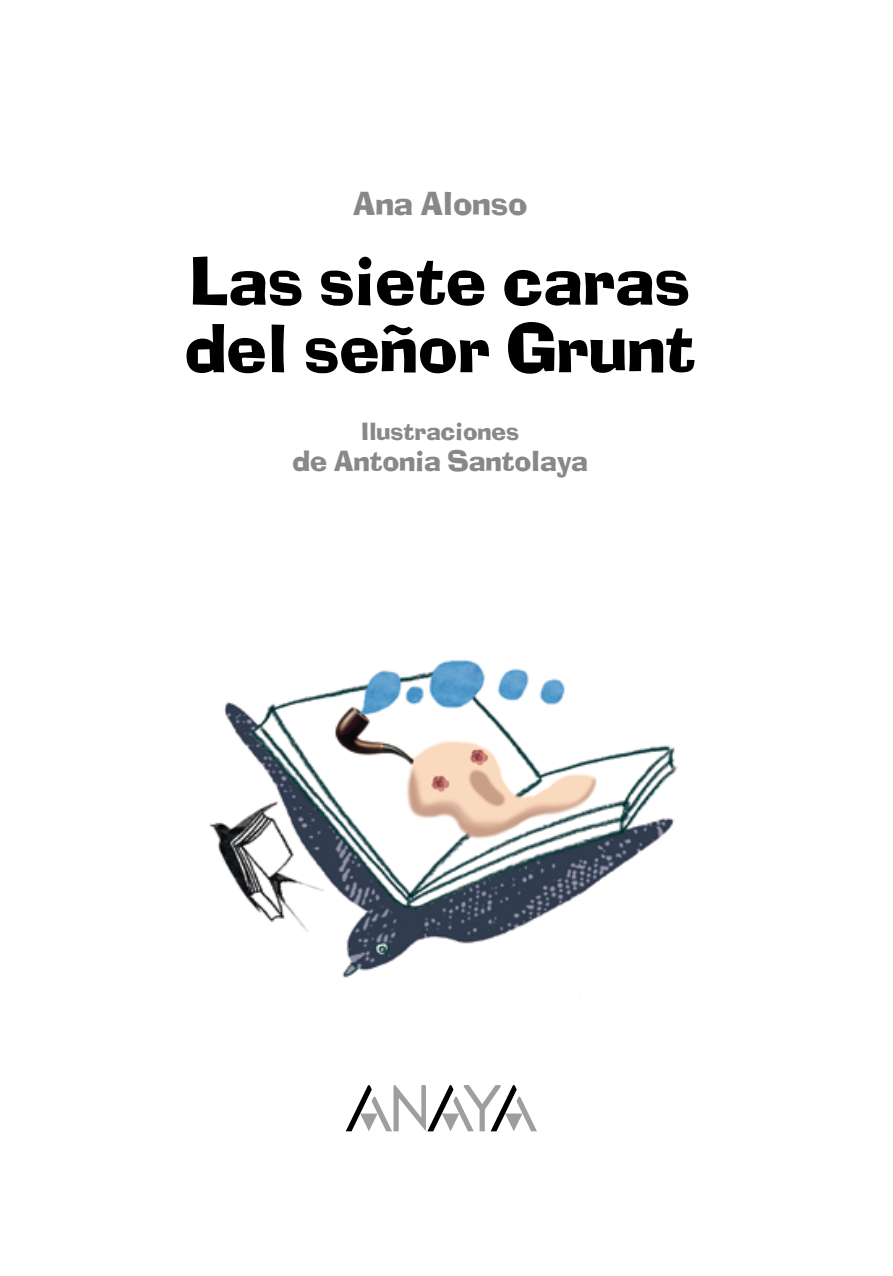
<style>
.page{position:relative;width:893px;height:1276px;background:#fff}
.page>*{position:absolute;margin:0;border:0;box-sizing:border-box;transform-origin:0 0}
.t1{font:74.25px/67.5px "Ad Lib ICG";color:#000}
.t2{font:36px "Ad Lib ICG";color:#87888a}
.t3{font:31.5px "Ad Lib ICG";color:#87888a}
.t4{font:27px "Ad Lib ICG";color:#87888a}
</style>
<div class="page">
<svg style="left:346px;top:1085px;width:191px;height:46px"></svg>
<img style="left:209px;top:659px;width:469px;height:319px">
<p class="t2" style="left:353px;top:182px;width:176px">Ana Alonso</p>
<p class="t1" style="left:185px;top:246px;width:512px">Las siete caras del señor Grunt</p>
<p class="t4" style="left:361px;top:415px;width:159px">Ilustraciones</p>
<p class="t3" style="left:292px;top:442px;width:297px">de Antonia Santolaya</p>
</div>
